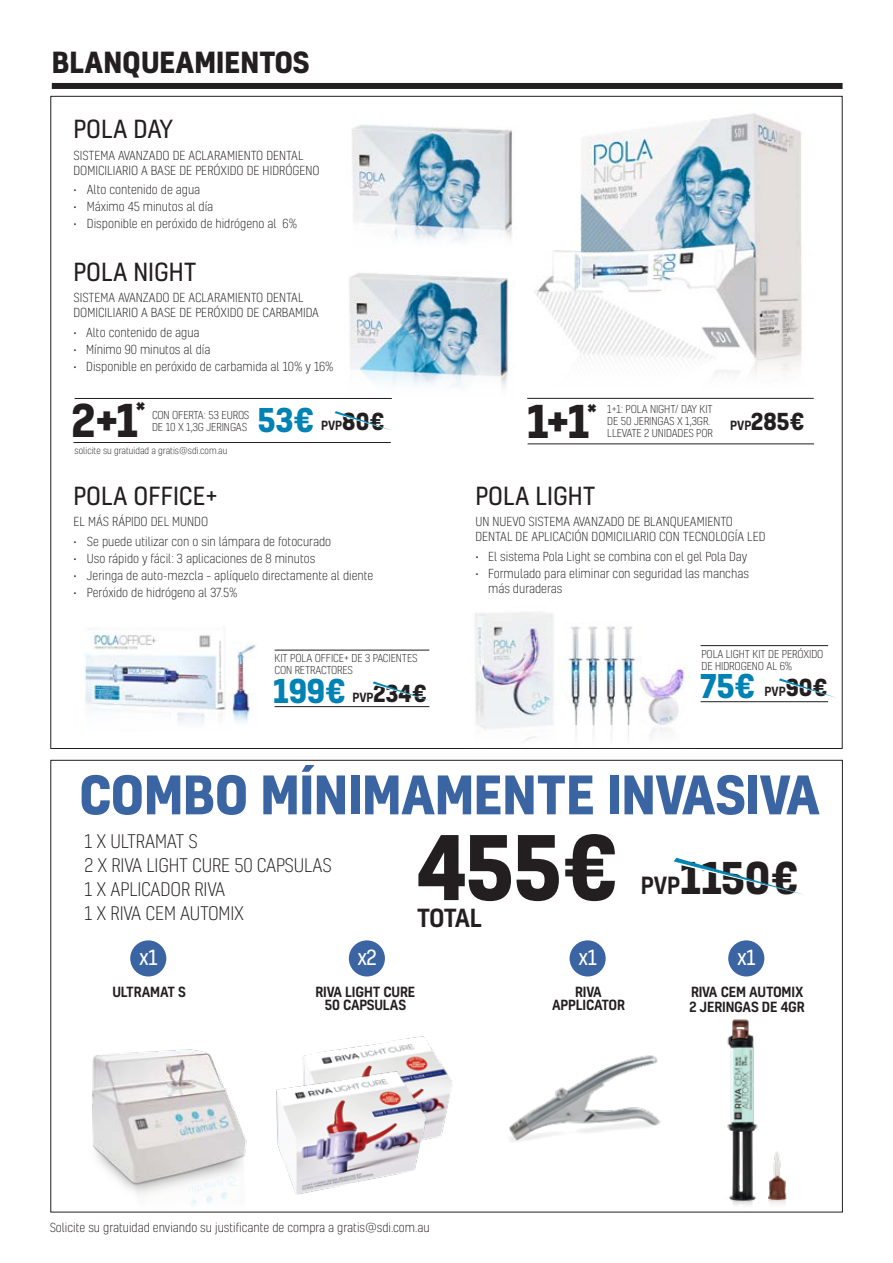
<style>
.page{position:relative;width:893px;height:1263px;background:#fff}
.page>*{position:absolute;margin:0;border:0;box-sizing:border-box;transform-origin:0 0}
.t1{font:700 85.35px "Kelson";color:#231f20}
.t2{font:700 51px "Kelson";letter-spacing:-.01em;color:#3b64a2}
.t3{font:700 43.5px "Kelson";color:#231f20}
.t4{font:700 42px "Kelson";color:#231f20}
.t5{font:700 31.5px "Kelson";letter-spacing:-.005em;color:#0082b5}
.t6{font:700 28.05px "Kelson";color:#231f20}
.t7{font:700 25.35px "Kelson";color:#231f20}
.t8{font:24px "Kelson";color:#231f20}
.t9{font:500 24px "Kelson";letter-spacing:-.06em;color:#231f20}
.t10{font:700 22.5px "Kelson";color:#231f20}
.t11{font:20.1px "Kelson";letter-spacing:-.02em;color:#fff}
.t12{font:300 18px/24px "Kelson";letter-spacing:-.01em;color:#231f20}
.t13{font:500 13.5px/13.5px "Kelson";letter-spacing:-.01em;color:#231f20;text-align:center}
.t14{font:500 12.15px "Kelson";color:#231f20}
.t15{font:300 12px/15px "Kelson";color:#231f20}
.t16{font:300 10.5px/12px "Kelson";letter-spacing:-.01em;color:#231f20}
.t17{font:300 9px "Kelson";color:#231f20}
.s1{font-weight:700;font-size:22.5px}
.s2{font-weight:500;font-size:12.15px}
.s3{font-weight:500;font-size:22.8px}
</style>
<div class="page">
<img style="left:535px;top:113px;width:267px;height:260px">
<img style="left:84px;top:632px;width:142px;height:91px">
<img style="left:228px;top:642px;width:29px;height:81px">
<div style="left:52px;top:83px;width:791px;height:6px;background:#231f20"></div>
<img style="left:471px;top:612px;width:222px;height:137px">
<img style="left:509px;top:1055px;width:152px;height:87px">
<div style="left:130px;top:940px;width:36px;height:36px;background:#3b64a2;border-radius:50%"></div>
<div style="left:349px;top:940px;width:36px;height:36px;background:#3b64a2;border-radius:50%"></div>
<div style="left:570px;top:940px;width:36px;height:36px;background:#3b64a2;border-radius:50%"></div>
<div style="left:728px;top:940px;width:36px;height:36px;background:#3b64a2;border-radius:50%"></div>
<img style="left:79px;top:1049px;width:175px;height:164px">
<img style="left:302px;top:1036px;width:151px;height:103px">
<img style="left:276px;top:1067px;width:155px;height:128px">
<img style="left:727px;top:1019px;width:60px;height:186px">
<svg style="left:674px;top:858px;width:129px;height:37px"></svg>
<img style="left:352px;top:124px;width:161px;height:117px">
<img style="left:349px;top:273px;width:160px;height:114px">
<svg style="left:335px;top:411px;width:57px;height:20px"></svg>
<svg style="left:373px;top:681px;width:57px;height:20px"></svg>
<svg style="left:779px;top:678px;width:57px;height:20px"></svg>
<hr style="left:75px;top:398px;width:317px;height:1px;background:#231f20">
<hr style="left:275px;top:650px;width:154px;height:1px;background:#231f20">
<hr style="left:701px;top:645px;width:127px;height:1px;background:#231f20">
<hr style="left:701px;top:701px;width:127px;height:1px;background:#231f20">
<hr style="left:275px;top:706px;width:154px;height:1px;background:#231f20">
<hr style="left:73px;top:442px;width:318px;height:1px;background:#231f20">
<hr style="left:527px;top:398px;width:287px;height:1px;background:#231f20">
<hr style="left:528px;top:444px;width:286px;height:1px;background:#231f20">
<h3 class="t6" style="left:52px;top:42px;width:259px">BLANQUEAMIENTOS</h3>
<h3 class="t8" style="left:73px;top:113px;width:101px">POLA DAY</h3>
<p class="t15" style="left:73px;top:148px;width:248px">SISTEMA AVANZADO DE ACLARAMIENTO DENTAL<br>DOMICILIARIO A BASE DE PERÓXIDO DE HIDRÓGENO</p>
<p class="t15" style="left:73px;top:182px;width:128px">• Alto contenido de agua</p>
<p class="t15" style="left:73px;top:199px;width:141px">• Máximo 45 minutos al día</p>
<p class="t15" style="left:73px;top:216px;width:225px">• Disponible en peróxido de hidrógeno al 6%</p>
<h3 class="t8" style="left:73px;top:256px;width:125px">POLA NIGHT</h3>
<p class="t15" style="left:73px;top:290px;width:247px">SISTEMA AVANZADO DE ACLARAMIENTO DENTAL<br>DOMICILIARIO A BASE DE PERÓXIDO DE CARBAMIDA</p>
<p class="t15" style="left:73px;top:324px;width:128px">• Alto contenido de agua</p>
<p class="t15" style="left:73px;top:342px;width:138px">• Mínimo 90 minutos al día</p>
<p class="t15" style="left:73px;top:359px;width:262px">• Disponible en peróxido de carbamida al 10% y 16%</p>
<h3 class="t3" style="left:72px;top:389px;width:76px">2+1<sup>*</sup></h3>
<p class="t16" style="left:152px;top:409px;width:99px">CON OFERTA: 53 EUROS<br>DE 10 X 1,3G JERINGAS</p>
<p class="t17" style="left:75px;top:445px;width:154px">solicite su gratuidad a gratis@sdi.com.au</p>
<h3 class="t7" style="left:586px;top:396px;width:13px">*</h3>
<p class="t16" style="left:607px;top:403px;width:107px">1+1: POLA NIGHT/ DAY KIT<br>DE 50 JERINGAS X 1,3GR.</p>
<h3 class="t3" style="left:527px;top:391px;width:64px">1+1</h3>
<h3 class="t5" style="left:258px;top:398px;width:58px">53€</h3>
<p class="t14" style="left:321px;top:417px;width:65px">PVP<span class="s1">80€</span></p>
<h3 class="t10" style="left:730px;top:405px;width:76px"><span class="s2">PVP</span>285€</h3>
<p class="t16" style="left:607px;top:427px;width:107px">LLEVATE 2 UNIDADES POR</p>
<h3 class="t8" style="left:73px;top:480px;width:146px">POLA OFFICE+</h3>
<p class="t15" style="left:73px;top:514px;width:136px">EL MÁS RÁPIDO DEL MUNDO</p>
<p class="t15" style="left:73px;top:533px;width:259px">• Se puede utilizar con o sin lámpara de fotocurado</p>
<p class="t15" style="left:73px;top:550px;width:243px">• Uso rápido y fácil: 3 aplicaciones de 8 minutos</p>
<p class="t15" style="left:73px;top:568px;width:301px">• Jeringa de auto-mezcla – aplíquelo directamente al diente</p>
<p class="t15" style="left:73px;top:585px;width:166px">• Peróxido de hidrógeno al 37.5%</p>
<h3 class="t8" style="left:475px;top:480px;width:122px">POLA LIGHT</h3>
<p class="t15" style="left:475px;top:514px;width:292px">UN NUEVO SISTEMA AVANZADO DE BLANQUEAMIENTO<br>DENTAL DE APLICACIÓN DOMICILIARIO CON TECNOLOGÍA LED</p>
<p class="t15" style="left:475px;top:548px;width:273px">• El sistema Pola Light se combina con el gel Pola Day</p>
<p class="t15" style="left:488px;top:565px;width:262px;text-indent:-13px">• Formulado para eliminar con seguridad las manchas más duraderas</p>
<p class="t16" style="left:701px;top:647px;width:124px">POLA LIGHT KIT DE PERÓXIDO<br>DE HIDROGENO AL 6%</p>
<p class="t16" style="left:275px;top:652px;width:144px">KIT POLA OFFICE+ DE 3 PACIENTES<br>CON RETRACTORES</p>
<h3 class="t10" style="left:352px;top:677px;width:76px"><span class="s2">PVP</span>234€</h3>
<p class="t14" style="left:765px;top:683px;width:65px">PVP<span class="s1">90€</span></p>
<h3 class="t5" style="left:273px;top:668px;width:74px">199€</h3>
<h3 class="t5" style="left:701px;top:664px;width:56px">75€</h3>
<h2 class="t2" style="left:79px;top:758px;width:743px">COMBO MÍNIMAMENTE INVASIVA</h2>
<h3 class="t12" style="left:85px;top:829px;width:249px">1 X ULTRAMAT S<br>2 X RIVA LIGHT CURE 50 CAPSULAS<br>1 X APLICADOR RIVA<br>1 X RIVA CEM AUTOMIX</h3>
<h1 class="t1" style="left:417px;top:807px;width:204px">455€</h1>
<h3 class="t9" style="left:417px;top:901px;width:67px">TOTAL</h3>
<h3 class="t4" style="left:641px;top:848px;width:160px"><span class="s3">PVP</span>1150€</h3>
<h3 class="t11" style="left:139px;top:944px;width:20px">x1</h3>
<h3 class="t11" style="left:357px;top:944px;width:21px">x2</h3>
<p class="t13" style="left:112px;top:984px;width:75px">ULTRAMAT S</p>
<p class="t13" style="left:315px;top:984px;width:101px">RIVA LIGHT CURE<br>50 CAPSULAS</p>
<p class="t15" style="left:50px;top:1220px;width:381px">Solicite su gratuidad enviando su justificante de compra a gratis@sdi.com.au</p>
<h3 class="t11" style="left:579px;top:944px;width:20px">x1</h3>
<h3 class="t11" style="left:737px;top:944px;width:20px">x1</h3>
<p class="t13" style="left:552px;top:984px;width:74px">RIVA<br>APPLICATOR</p>
<p class="t13" style="left:690px;top:984px;width:117px;line-height:15px;text-align:left">RIVA CEM AUTOMIX<br>2 JERINGAS DE 4GR</p>
</div>
